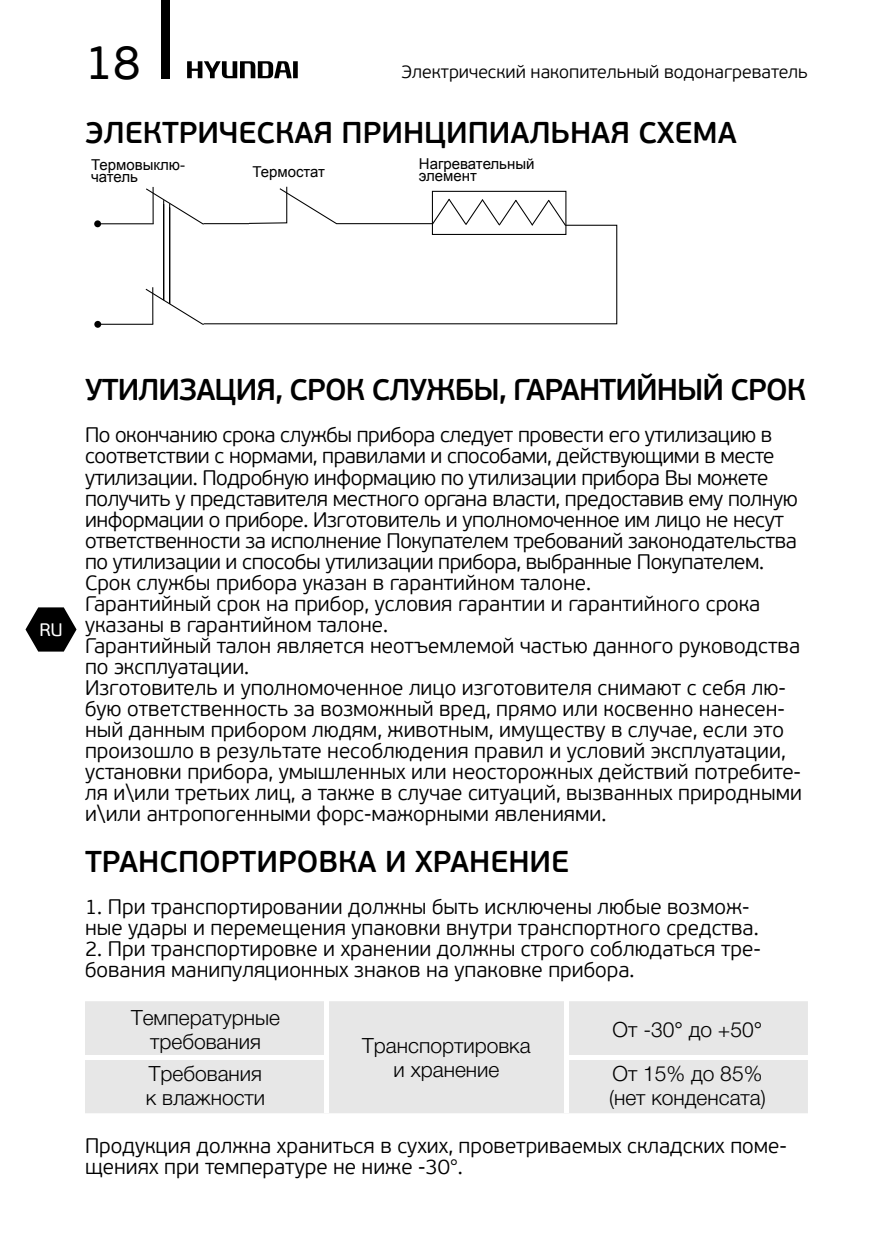
<style>
.page{position:relative;width:893px;height:1259px;background:#fff}
.page>*{position:absolute;margin:0;border:0;box-sizing:border-box;transform-origin:0 0}
.t1{font:48px "PF Beau Sans Pro";color:#000}
.t2{font:600 30px "PF Beau Sans Pro";color:#000}
.t3{font:600 30px "PF Beau Sans Pro";letter-spacing:-.03em;color:#000}
.t4{font:300 21px/21px "PF Beau Sans Pro";color:#000}
.t5{font:300 21px/24px "Helvetica Neue Cyr";color:#000;text-align:center}
.t6{font:300 18px "PF Beau Sans Pro";color:#000}
.t7{font:18px "PF Beau Sans Pro";color:#fff}
.t8{font:15px/12px "Arial";color:#000}
</style>
<div class="page">
<div style="left:162px;top:0;width:8px;height:78px;background:#000"></div>
<svg style="left:26px;top:607px;width:51px;height:44px"></svg>
<svg style="left:187px;top:61px;width:111px;height:17px"></svg>
<div style="left:85px;top:1001px;width:723px;height:112px;background:#e7e7e7"></div>
<hr style="left:324px;top:1001px;width:4px;height:54px;background:#fff">
<hr style="left:565px;top:1001px;width:4px;height:54px;background:#fff">
<hr style="left:85px;top:1055px;width:243px;height:4px;background:#fff">
<hr style="left:324px;top:1059px;width:4px;height:54px;background:#fff">
<hr style="left:565px;top:1055px;width:243px;height:4px;background:#fff">
<hr style="left:565px;top:1059px;width:4px;height:54px;background:#fff">
<div style="left:94px;top:220px;width:7px;height:7px;background:#000;border-radius:50%"></div>
<div style="left:94px;top:321px;width:7px;height:7px;background:#000;border-radius:50%"></div>
<hr style="left:98px;top:223px;width:56px;height:1px;background:#000">
<hr style="left:97px;top:324px;width:56px;height:1px;background:#000">
<svg style="left:144px;top:186px;width:474px;height:139px"></svg>
<h1 class="t1" style="left:85px;top:34px;width:58px">18</h1>
<p class="t6" style="left:402px;top:62px;width:408px">Электрический накопительный водонагреватель</p>
<h2 class="t2" style="left:85px;top:115px;width:653px">ЭЛЕКТРИЧЕСКАЯ ПРИНЦИПИАЛЬНАЯ СХЕМА</h2>
<p class="t8" style="left:91px;top:159px;width:96px">Термовыклю&shy;чатель</p>
<p class="t8" style="left:252px;top:166px;width:74px">Термостат</p>
<p class="t8" style="left:419px;top:158px;width:117px">Нагревательный элемент</p>
<p class="t7" style="left:39px;top:620px;width:25px">RU</p>
<h2 class="t3" style="left:85px;top:372px;width:722px">УТИЛИЗАЦИЯ, СРОК СЛУЖБЫ, ГАРАНТИЙНЫЙ СРОК</h2>
<p class="t4" style="left:85px;top:425px;width:718px">По окончанию срока службы прибора следует провести его утилизацию в соответствии с нормами, правилами и способами, действующими в месте утилизации. Подробную информацию по утилизации прибора Вы можете получить у представителя местного органа власти, предоставив ему полную информации о приборе. Изготовитель и уполномоченное им лицо не несут ответственности за исполнение Покупателем требований законодательства по утилизации и способы утилизации прибора, выбранные Покупателем.<br>Срок службы прибора указан в гарантийном талоне.<br>Гарантийный срок на прибор, условия гарантии и гарантийного срока указаны в гарантийном талоне.<br>Гарантийный талон является неотъемлемой частью данного руководства по эксплуатации.<br>Изготовитель и уполномоченное лицо изготовителя снимают с себя лю&shy;бую ответственность за возможный вред, прямо или косвенно нанесен&shy;ный данным прибором людям, животным, имуществу в случае, если это произошло в результате несоблюдения правил и условий эксплуатации, установки прибора, умышленных или неосторожных действий потребите&shy;ля и\или третьих лиц, а также в случае ситуаций, вызванных природными и\или антропогенными форс-мажорными явлениями.</p>
<h2 class="t2" style="left:85px;top:843px;width:485px">ТРАНСПОРТИРОВКА И ХРАНЕНИЕ</h2>
<p class="t4" style="left:85px;top:896px;width:675px">1. При транспортировании должны быть исключены любые возмож&shy;ные удары и перемещения упаковки внутри транспортного средства.</p>
<p class="t4" style="left:85px;top:938px;width:677px">2. При транспортировке и хранении должны строго соблюдаться тре&shy;бования манипуляционных знаков на упаковке прибора.</p>
<p class="t5" style="left:131px;top:1005px;width:150px">Температурные требования</p>
<p class="t5" style="left:613px;top:1017px;width:151px">От -30° до +50°</p>
<p class="t5" style="left:362px;top:1033px;width:170px">Транспортировка и хранение</p>
<p class="t5" style="left:146px;top:1061px;width:121px;text-align:left">Требования к влажности</p>
<p class="t5" style="left:609px;top:1061px;width:158px;text-align:left">От 15% до 85% (нет конденсата)</p>
<p class="t4" style="left:85px;top:1135px;width:703px">Продукция должна храниться в сухих, проветриваемых складских поме&shy;щениях при температуре не ниже -30°.</p>
</div>
